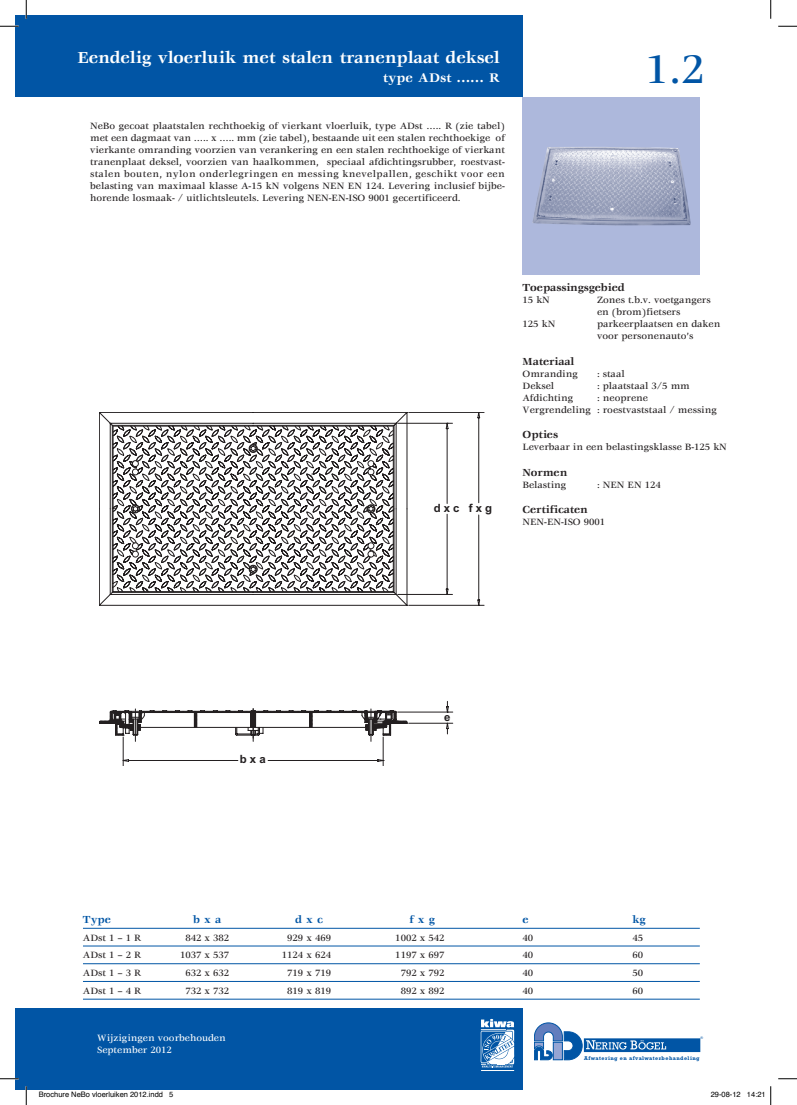
<style>
.page{position:relative;width:797px;height:1105px;background:#fff}
.page>*{position:absolute;margin:0;border:0;box-sizing:border-box;transform-origin:0 0}
.t1{font:500 43.75px "Veljovic";color:#0155a5}
.t2{font:700 17.5px "Veljovic";color:#fff}
.t3{font:700 13.75px "Veljovic";color:#fff}
.t4{font:700 11.38px "Arial";color:#231f20}
.t5{font:700 11.25px "Veljovic";color:#231f20}
.t6{font:700 11.25px "Veljovic";color:#0155a5}
.t7{font:500 10px/12px "Veljovic";color:#231f20}
.t8{font:500 10px/12px "Veljovic";color:#fff}
.t9{font:7.5px "Helvetica";color:#000}
.t10{font:700 5.38px "Rockwell";letter-spacing:.08em;color:#0155a5}
.t11{font:3.62px "Helvetica";color:#0155a5}
</style>
<div class="page">
<div style="left:522px;top:97px;width:177px;height:177px;background:#adb8dc"></div>
<img style="left:532px;top:147px;width:158px;height:78px">
<div style="left:584px;top:1039px;width:115px;height:12px;background:#0155a5"></div>
<div style="left:584px;top:1039px;width:116px;height:13px;border:1px solid #0155a5"></div>
<svg style="left:534px;top:1023px;width:132px;height:37px"></svg>
<div style="left:553px;top:1042px;width:9px;height:18px;background:#96a5d3"></div>
<div style="left:553px;top:1042px;width:9px;height:18px;border:1px solid #0155a5"></div>
<div style="left:16px;top:16px;width:506px;height:81px;background:#0155a5"></div>
<svg style="left:99px;top:412px;width:385px;height:354px"></svg>
<div style="left:16px;top:1008px;width:506px;height:81px;background:#0155a5"></div>
<svg style="left:480px;top:1018px;width:35px;height:53px"></svg>
<hr style="left:83px;top:928px;width:616px;height:1px;background:#0155a5">
<hr style="left:83px;top:946px;width:616px;height:1px;background:#0155a5">
<hr style="left:83px;top:963px;width:616px;height:1px;background:#0155a5">
<hr style="left:83px;top:981px;width:616px;height:1px;background:#0155a5">
<hr style="left:83px;top:999px;width:616px;height:1px;background:#0155a5">
<svg style="left:0;top:25px;width:19px;height:2px"></svg>
<svg style="left:778px;top:25px;width:19px;height:2px"></svg>
<svg style="left:0;top:1078px;width:19px;height:1px"></svg>
<svg style="left:778px;top:1078px;width:19px;height:1px"></svg>
<svg style="left:25px;top:0;width:2px;height:19px"></svg>
<svg style="left:25px;top:1086px;width:2px;height:19px"></svg>
<svg style="left:770px;top:0;width:1px;height:19px"></svg>
<svg style="left:770px;top:1086px;width:1px;height:19px"></svg>
<h2 class="t2" style="left:77px;top:50px;width:424px">Eendelig vloerluik met stalen tranenplaat deksel</h2>
<h3 class="t3" style="left:383px;top:72px;width:118px">type ADst ...... R</h3>
<p class="t7" style="left:90px;top:120px;width:416px;text-align:justify">NeBo gecoat plaatstalen rechthoekig of vierkant vloerluik, type ADst ….. R (zie tabel) met een dagmaat van ….. x ….. mm (zie tabel), bestaande uit een stalen rechthoekige of vierkante omranding voorzien van verankering en een stalen rechthoekige of vierkant tranenplaat deksel, voorzien van haalkommen, speciaal afdichtingsrubber, roestvast&shy;stalen bouten, nylon onderlegringen en messing knevelpallen, geschikt voor een belasting van maximaal klasse A-15 kN volgens NEN EN 124. Levering inclusief bijbe&shy;horende losmaak- / uitlichtsleutels. Levering NEN-EN-ISO 9001 gecertificeerd.</p>
<h1 class="t1" style="left:645px;top:52px;width:61px">1.2</h1>
<p class="t4" style="left:433px;top:504px;width:60px">d x c f x g</p>
<p class="t5" style="left:522px;top:283px;width:104px">Toepassingsgebied</p>
<p class="t7" style="left:522px;top:295px;width:29px">15 kN</p>
<p class="t7" style="left:597px;top:295px;width:115px">Zones t.b.v. voetgangers en (brom)fietsers</p>
<p class="t7" style="left:522px;top:319px;width:34px">125 kN</p>
<p class="t7" style="left:597px;top:319px;width:125px">parkeerplaatsen en daken voor personenauto’s</p>
<p class="t5" style="left:522px;top:357px;width:53px">Materiaal</p>
<p class="t7" style="left:522px;top:368px;width:57px">Omranding</p>
<p class="t7" style="left:597px;top:368px;width:29px">: staal</p>
<p class="t7" style="left:522px;top:380px;width:33px">Deksel</p>
<p class="t7" style="left:597px;top:380px;width:94px">: plaatstaal 3/5 mm</p>
<p class="t7" style="left:522px;top:392px;width:52px">Afdichting</p>
<p class="t7" style="left:522px;top:392px;width:196px;text-align:center">: neoprene<br>Vergrendeling : roestvaststaal / messing</p>
<p class="t5" style="left:522px;top:430px;width:37px">Opties</p>
<p class="t7" style="left:522px;top:442px;width:206px">Leverbaar in een belastingsklasse B-125 kN</p>
<p class="t5" style="left:522px;top:468px;width:46px">Normen</p>
<p class="t7" style="left:522px;top:479px;width:45px">Belasting</p>
<p class="t7" style="left:597px;top:479px;width:65px">: NEN EN 124</p>
<p class="t5" style="left:522px;top:505px;width:67px">Certificaten</p>
<p class="t7" style="left:522px;top:517px;width:84px">NEN-EN-ISO 9001</p>
<p class="t4" style="left:240px;top:755px;width:27px">b x a</p>
<p class="t4" style="left:444px;top:712px;width:8px">e</p>
<p class="t6" style="left:83px;top:915px;width:29px">Type</p>
<p class="t6" style="left:193px;top:915px;width:29px">b x a</p>
<p class="t6" style="left:295px;top:915px;width:29px">d x c</p>
<p class="t6" style="left:409px;top:915px;width:27px">f x g</p>
<p class="t6" style="left:522px;top:915px;width:8px">e</p>
<p class="t6" style="left:632px;top:915px;width:15px">kg</p>
<p class="t7" style="left:83px;top:933px;width:59px">ADst 1 – 1 R</p>
<p class="t7" style="left:185px;top:933px;width:45px">842 x 382</p>
<p class="t7" style="left:287px;top:933px;width:45px">929 x 469</p>
<p class="t7" style="left:395px;top:933px;width:51px">1002 x 542</p>
<p class="t7" style="left:522px;top:933px;width:12px">40</p>
<p class="t7" style="left:632px;top:933px;width:12px">45</p>
<p class="t7" style="left:83px;top:950px;width:59px">ADst 1 – 2 R</p>
<p class="t7" style="left:180px;top:950px;width:51px">1037 x 537</p>
<p class="t7" style="left:282px;top:950px;width:51px">1124 x 624</p>
<p class="t7" style="left:395px;top:950px;width:51px">1197 x 697</p>
<p class="t7" style="left:522px;top:950px;width:12px">40</p>
<p class="t7" style="left:632px;top:950px;width:12px">60</p>
<p class="t7" style="left:83px;top:968px;width:59px">ADst 1 – 3 R</p>
<p class="t7" style="left:185px;top:968px;width:45px">632 x 632</p>
<p class="t7" style="left:287px;top:968px;width:45px">719 x 719</p>
<p class="t7" style="left:400px;top:968px;width:45px">792 x 792</p>
<p class="t7" style="left:522px;top:968px;width:12px">40</p>
<p class="t7" style="left:632px;top:968px;width:12px">50</p>
<p class="t7" style="left:83px;top:985px;width:59px">ADst 1 – 4 R</p>
<p class="t7" style="left:185px;top:985px;width:45px">732 x 732</p>
<p class="t7" style="left:287px;top:985px;width:45px">819 x 819</p>
<p class="t7" style="left:400px;top:985px;width:45px">892 x 892</p>
<p class="t7" style="left:522px;top:985px;width:12px">40</p>
<p class="t7" style="left:632px;top:985px;width:12px">60</p>
<p class="t8" style="left:97px;top:1032px;width:130px">Wijzigingen voorbehouden<br>September 2012</p>
<p class="t11" style="left:700px;top:1036px;width:4px">®</p>
<p class="t10" style="left:584px;top:1056px;width:117px">Afwatering en afvalwaterbehandeling</p>
<p class="t9" style="left:39px;top:1090px;width:136px">Brochure NeBo vloerluiken 2012.indd 5</p>
<p class="t9" style="left:710px;top:1090px;width:57px">29-08-12 14:21</p>
</div>
